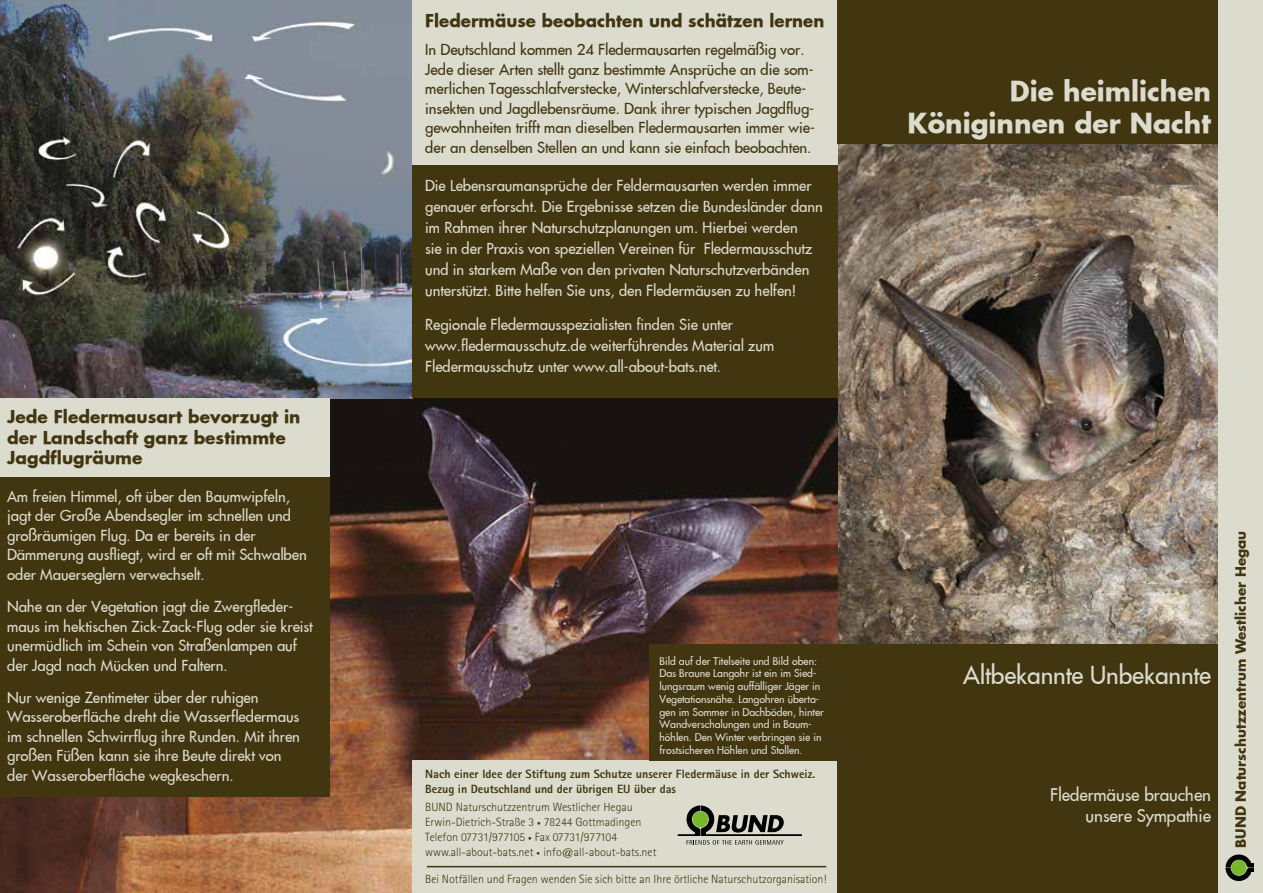
<style>
.page{position:relative;width:1263px;height:893px;background:#fff}
.page>*{position:absolute;margin:0;border:0;box-sizing:border-box;transform-origin:0 0}
.t1{font:700 26.55px/31.8px "Futura";color:#dbdbce;text-align:right}
.t2{font:24.3px "Futura";color:#dbdbce}
.t3{font:700 16.95px/20.4px "Futura";color:#423611}
.t4{font:16.95px/20.4px "Futura";color:#dbdbce;text-align:right}
.t5{font:14.85px/19.5px "Futura";color:#dbdbce}
.t6{font:14.85px/19.5px "Futura";color:#423611}
.t7{font:700 13.5px "Futura";color:#423611}
.t8{font:300 12px/15px "Rotis Sans Serif";color:#423611}
.t9{font:800 12px/15px "Rotis Sans Serif";color:#423611}
.t10{font:10.5px/12.8px "Futura";color:#dbdbce}
.s1{font-size:7.5px}
</style>
<div class="page">
<img style="left:838px;top:144px;width:380px;height:500px">
<img style="left:0;top:398px;width:838px;height:495px">
<div style="left:412px;top:760px;width:426px;height:133px;background:#dbdbce"></div>
<svg style="left:678px;top:806px;width:124px;height:38px"></svg>
<hr style="left:427px;top:866px;width:399px;height:1px;background:#423611">
<img style="left:0;top:0;width:412px;height:398px">
<div style="left:412px;top:0;width:426px;height:38px;background:#dbdbce"></div>
<div style="left:838px;top:644px;width:412px;height:249px;background:#423611"></div>
<div style="left:0;top:398px;width:329px;height:79px;background:#dbdbce"></div>
<div style="left:0;top:477px;width:329px;height:319px;background:#423611"></div>
<div style="left:412px;top:5px;width:426px;height:161px;background:#dbdbce"></div>
<div style="left:412px;top:166px;width:426px;height:232px;background:#423611"></div>
<div style="left:649px;top:644px;width:189px;height:116px;background:#423611"></div>
<div style="left:838px;top:0;width:412px;height:144px;background:#423611"></div>
<div style="left:1218px;top:0;width:45px;height:893px;background:#dbdbce"></div>
<svg style="left:1226px;top:854px;width:28px;height:27px"></svg>
<div style="left:1252px;top:873px;width:5px;height:11px;background:#dbdbce"></div>
<div style="left:1252px;top:852px;width:5px;height:11px;background:#dbdbce"></div>
<p class="t3" style="left:7px;top:406px;width:295px">Jede Fledermausart bevorzugt in der Landschaft ganz bestimmte<br>Jagdflugräume</p>
<p class="t5" style="left:7px;top:486px;width:301px">Am freien Himmel, oft über den Baumwipfeln, jagt der Große Abendsegler im schnellen und großräumigen Flug. Da er bereits in der Dämmerung ausfliegt, wird er oft mit Schwalben oder Mauerseglern verwechselt.</p>
<p class="t5" style="left:7px;top:597px;width:307px">Nahe an der Vegetation jagt die Zwergfleder&shy;maus im hektischen Zick-Zack-Flug oder sie kreist unermüdlich im Schein von Straßenlampen auf der Jagd nach Mücken und Faltern.</p>
<p class="t5" style="left:7px;top:687px;width:294px">Nur wenige Zentimeter über der ruhigen Wasseroberfläche dreht die Wasserfledermaus im schnellen Schwirrflug ihre Runden. Mit ihren großen Füßen kann sie ihre Beute direkt von der Wasseroberfläche wegkeschern.</p>
<p class="t3" style="left:425px;top:11px;width:401px">Fledermäuse beobachten und schätzen lernen</p>
<p class="t6" style="left:425px;top:40px;width:391px">In Deutschland kommen 24 Fledermausarten regelmäßig vor.<br>Jede dieser Arten stellt ganz bestimmte Ansprüche an die som&shy;merlichen Tagesschlafverstecke, Winterschlafverstecke, Beute&shy;insekten und Jagdlebensräume. Dank ihrer typischen Jagdflug&shy;gewohnheiten trifft man dieselben Fledermausarten immer wie&shy;der an denselben Stellen an und kann sie einfach beobachten.</p>
<p class="t5" style="left:425px;top:175px;width:399px;line-height:21px">Die Lebensraumansprüche der Feldermausarten werden immer genauer erforscht. Die Ergebnisse setzen die Bundesländer dann im Rahmen ihrer Naturschutzplanungen um. Hierbei werden<br>sie in der Praxis von speziellen Vereinen für Fledermausschutz und in starkem Maße von den privaten Naturschutzverbänden unterstützt. Bitte helfen Sie uns, den Fledermäusen zu helfen!</p>
<p class="t5" style="left:425px;top:314px;width:350px;line-height:21px">Regionale Fledermausspezialisten finden Sie unter www.fledermausschutz.de weiterführendes Material zum<br>Fledermausschutz unter www.all-about-bats.net.</p>
<p class="t10" style="left:659px;top:654px;width:166px">Bild auf der Titelseite und Bild oben:<br>Das Braune Langohr ist ein im Sied&shy;lungsraum wenig auffälliger Jäger in Vegetationsnähe. Langohren überta&shy;gen im Sommer in Dachböden, hinter Wandverschalungen und in Baum&shy;höhlen. Den Winter verbringen sie in frostsicheren Höhlen und Stollen.</p>
<p class="t9" style="left:425px;top:766px;width:391px">Nach einer Idee der Stiftung zum Schutze unserer Fledermäuse in der Schweiz.<br>Bezug in Deutschland und der übrigen EU über das</p>
<p class="t8" style="left:425px;top:799px;width:233px">BUND Naturschutzzentrum Westlicher Hegau Erwin-Dietrich-Straße 3 <span class="s1">•</span> 78244 Gottmadingen Telefon 07731/977105 <span class="s1">•</span> Fax 07731/977104 www.all-about-bats.net <span class="s1">•</span> info@all-about-bats.net</p>
<p class="t8" style="left:425px;top:871px;width:403px">Bei Notfällen und Fragen wenden Sie sich bitte an Ihre örtliche Naturschutzorganisation!</p>
<h1 class="t1" style="left:907px;top:75px;width:305px">Die heimlichen<br>Königinnen der Nacht</h1>
<h2 class="t2" style="left:963px;top:659px;width:249px">Altbekannte Unbekannte</h2>
<p class="t4" style="left:1050px;top:785px;width:162px">Fledermäuse brauchen unsere Sympathie</p>
<p class="t7" style="left:1232px;top:848px;width:318px;rotate:-90deg">BUND Naturschutzzentrum Westlicher Hegau</p>
</div>
